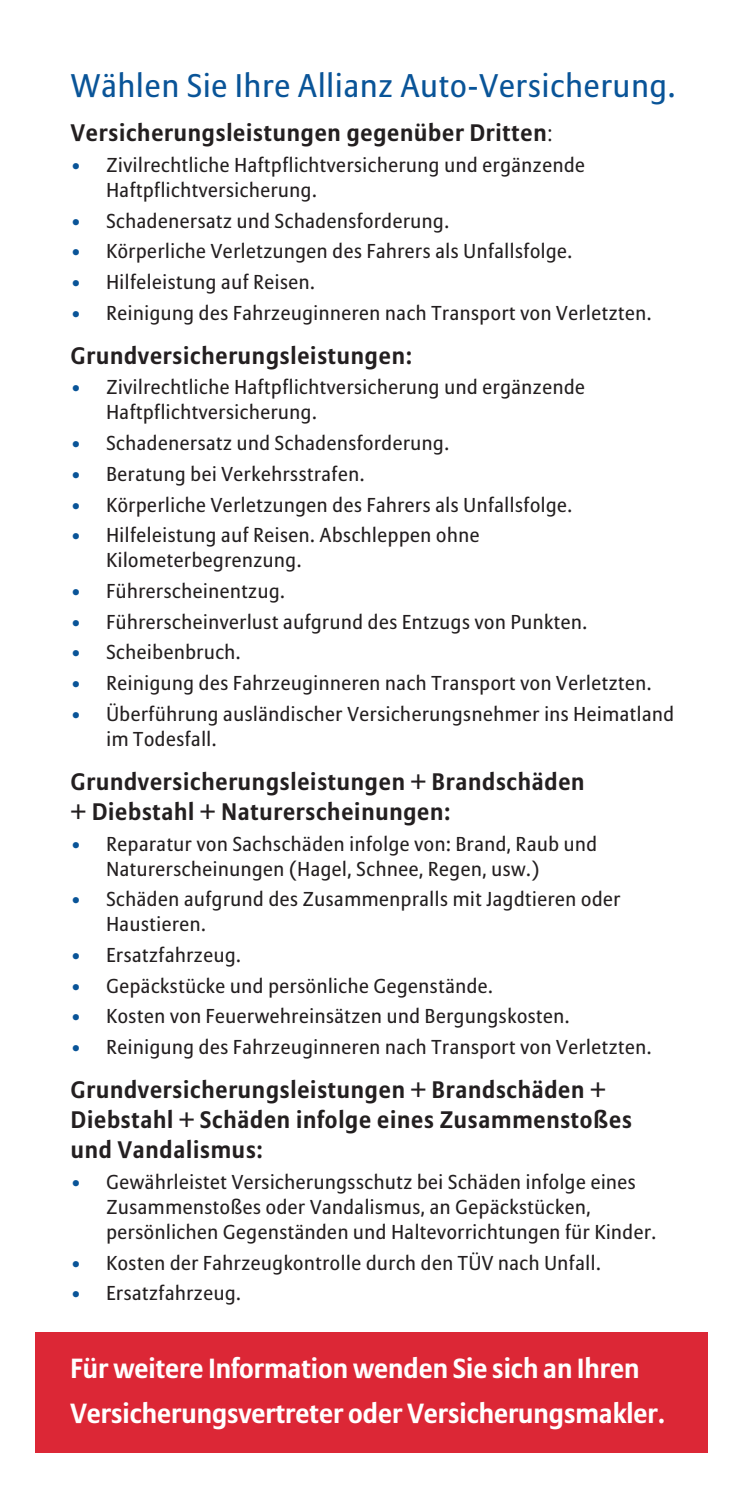
<style>
.page{position:relative;width:745px;height:1489px;background:#fff}
.page>*{position:absolute;margin:0;border:0;box-sizing:border-box;transform-origin:0 0}
.t1{font:32.5px "Allianz Sans";letter-spacing:.03em;color:#095498}
.t2{font:700 27.5px/45px "Allianz Sans";color:#fff}
.t3{font:700 23.75px/30px "Allianz Sans";letter-spacing:.035em;color:#231f20}
.t4{font:20px/25px "Allianz Sans";letter-spacing:.03em;color:#231f20}
.s1{font-family:"Allianz Serif";font-weight:300}
.s2{font-family:"Allianz Serif";font-weight:300;color:#095498}
</style>
<div class="page">
<div style="left:35px;top:1332px;width:672px;height:120px;background:#dc2736"></div>
<h1 class="t1" style="left:71px;top:67px;width:605px">Wählen Sie Ihre Allianz Auto-Versicherung.</h1>
<p class="t3" style="left:71px;top:118px;width:482px">Versicherungsleistungen gegenüber Dritten<span class="s1">:</span></p>
<p class="t4" style="left:106px;top:152px;width:479px;text-indent:-35px"><span class="s2">•</span> Zivilrechtliche Haftpflichtversicherung und ergänzende<br>Haftpflichtversicherung.</p>
<p class="t4" style="left:71px;top:208px;width:379px"><span class="s2">•</span> Schadenersatz und Schadensforderung.</p>
<p class="t4" style="left:71px;top:239px;width:502px"><span class="s2">•</span> Körperliche Verletzungen des Fahrers als Unfallsfolge.</p>
<p class="t4" style="left:71px;top:269px;width:245px"><span class="s2">•</span> Hilfeleistung auf Reisen.</p>
<p class="t4" style="left:71px;top:300px;width:581px"><span class="s2">•</span> Reinigung des Fahrzeuginneren nach Transport von Verletzten.</p>
<p class="t3" style="left:71px;top:340px;width:342px">Grundversicherungsleistungen:</p>
<p class="t4" style="left:106px;top:375px;width:479px;text-indent:-35px"><span class="s2">•</span> Zivilrechtliche Haftpflichtversicherung und ergänzende<br>Haftpflichtversicherung.</p>
<p class="t4" style="left:71px;top:430px;width:379px"><span class="s2">•</span> Schadenersatz und Schadensforderung.</p>
<p class="t4" style="left:71px;top:461px;width:295px"><span class="s2">•</span> Beratung bei Verkehrsstrafen.</p>
<p class="t4" style="left:71px;top:492px;width:502px"><span class="s2">•</span> Körperliche Verletzungen des Fahrers als Unfallsfolge.</p>
<p class="t4" style="left:106px;top:523px;width:374px;text-indent:-35px"><span class="s2">•</span> Hilfeleistung auf Reisen. Abschleppen ohne<br>Kilometerbegrenzung.</p>
<p class="t4" style="left:71px;top:578px;width:215px"><span class="s2">•</span> Führerscheinentzug.</p>
<p class="t4" style="left:71px;top:609px;width:517px"><span class="s2">•</span> Führerscheinverlust aufgrund des Entzugs von Punkten.</p>
<p class="t4" style="left:71px;top:640px;width:171px"><span class="s2">•</span> Scheibenbruch.</p>
<p class="t4" style="left:71px;top:670px;width:581px"><span class="s2">•</span> Reinigung des Fahrzeuginneren nach Transport von Verletzten.</p>
<p class="t4" style="left:106px;top:701px;width:568px;text-indent:-35px"><span class="s2">•</span> Überführung ausländischer Versicherungsnehmer ins Heimatland im Todesfall.</p>
<p class="t3" style="left:71px;top:766px;width:514px">Grundversicherungsleistungen + Brandschäden + Diebstahl + Naturerscheinungen:</p>
<p class="t4" style="left:106px;top:831px;width:492px;text-indent:-35px"><span class="s2">•</span> Reparatur von Sachschäden infolge von: Brand, Raub und<br>Naturerscheinungen (Hagel, Schnee, Regen, usw.)</p>
<p class="t4" style="left:106px;top:886px;width:515px;text-indent:-35px"><span class="s2">•</span> Schäden aufgrund des Zusammenpralls mit Jagdtieren oder<br>Haustieren.</p>
<p class="t4" style="left:71px;top:942px;width:171px"><span class="s2">•</span> Ersatzfahrzeug.</p>
<p class="t4" style="left:71px;top:973px;width:423px"><span class="s2">•</span> Gepäckstücke und persönliche Gegenstände.</p>
<p class="t4" style="left:71px;top:1003px;width:500px"><span class="s2">•</span> Kosten von Feuerwehreinsätzen und Bergungskosten.</p>
<p class="t4" style="left:71px;top:1034px;width:581px"><span class="s2">•</span> Reinigung des Fahrzeuginneren nach Transport von Verletzten.</p>
<p class="t3" style="left:71px;top:1074px;width:562px">Grundversicherungsleistungen + Brandschäden +<br>Diebstahl + Schäden infolge eines Zusammenstoßes und Vandalismus:</p>
<p class="t4" style="left:106px;top:1169px;width:551px;text-indent:-35px"><span class="s2">•</span> Gewährleistet Versicherungsschutz bei Schäden infolge eines<br>Zusammenstoßes oder Vandalismus, an Gepäckstücken, persönlichen Gegenständen und Haltevorrichtungen für Kinder.</p>
<p class="t4" style="left:71px;top:1250px;width:531px"><span class="s2">•</span> Kosten der Fahrzeugkontrolle durch den TÜV nach Unfall.</p>
<p class="t4" style="left:71px;top:1280px;width:171px"><span class="s2">•</span> Ersatzfahrzeug.</p>
<h2 class="t2" style="left:70px;top:1345px;width:596px">Für weitere Information wenden Sie sich an Ihren<br>Versicherungsvertreter oder Versicherungsmakler.</h2>
</div>
